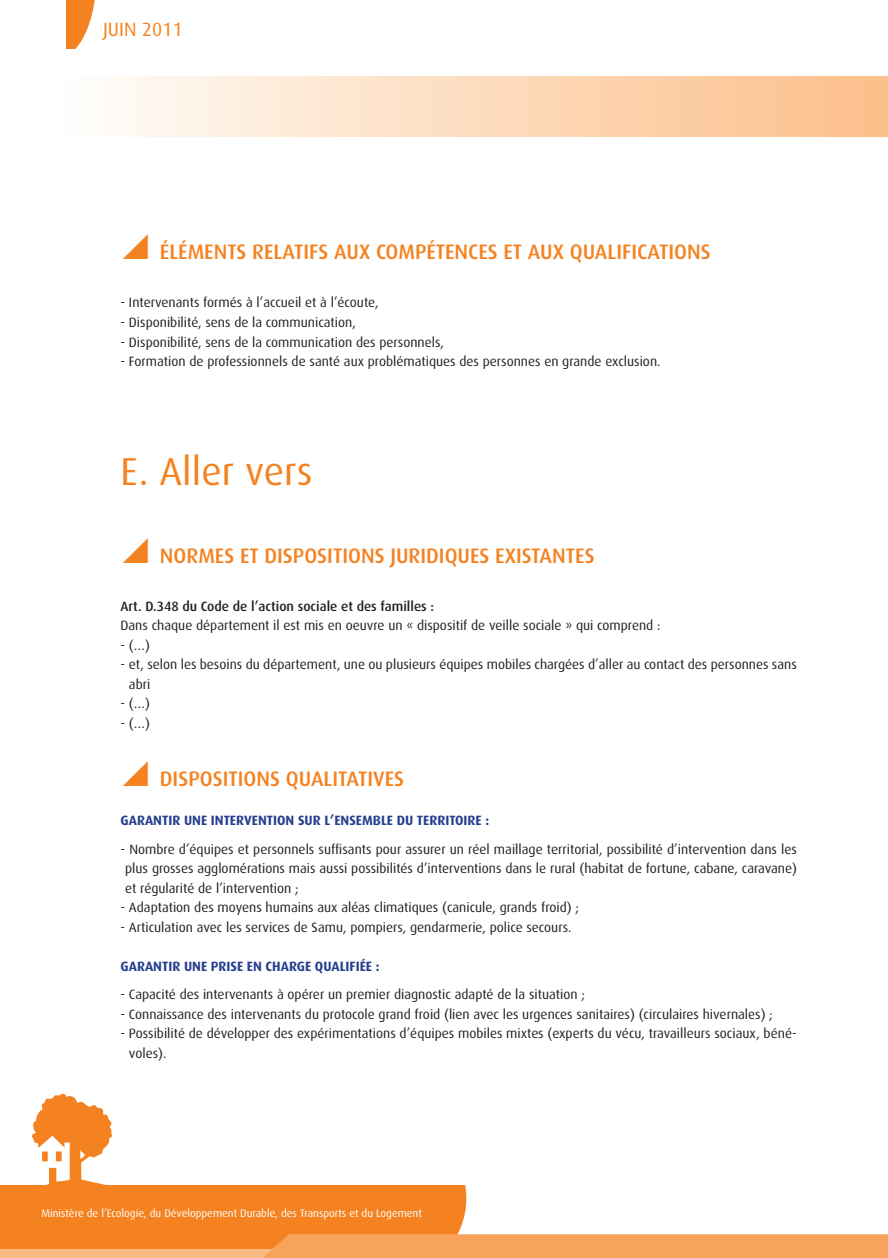
<style>
.page{position:relative;width:888px;height:1258px;background:#fff}
.page>*{position:absolute;margin:0;border:0;box-sizing:border-box;transform-origin:0 0}
.t1{font:39px "Dax OT";color:#f58220}
.t2{font:500 21px "Dax OT";color:#f58220}
.t3{font:19.35px "Dax OT";color:#f58220}
.t4{font:13.5px/19.5px "Dax OT";color:#231f20}
.t5{font:700 13.5px "Dax OT";color:#253f8e}
.t6{font:500 13.5px "Dax OT";color:#231f20}
.t7{font:10.95px "Dax OT";color:#fff}
</style>
<div class="page">
<div style="left:0;top:1247px;width:888px;height:11px;background:#fbbb85"></div>
<svg style="left:66px;top:0;width:29px;height:49px"></svg>
<div style="left:0;top:1185px;width:349px;height:63px;background:#f58220"></div>
<div style="left:0;top:77px;width:888px;height:60px;background:linear-gradient(to right,#fff,#fcbe88)"></div>
<svg style="left:31px;top:1094px;width:81px;height:91px"></svg>
<svg style="left:246px;top:1185px;width:642px;height:73px"></svg>
<p class="t3" style="left:103px;top:18px;width:81px">JUIN 2011</p>
<p class="t2" style="left:160px;top:240px;width:552px">ÉLÉMENTS RELATIFS AUX COMPÉTENCES ET AUX QUALIFICATIONS</p>
<p class="t4" style="left:121px;top:293px;width:260px">- Intervenants formés à l’accueil et à l’écoute,</p>
<p class="t4" style="left:121px;top:313px;width:237px">- Disponibilité, sens de la communication,</p>
<p class="t4" style="left:121px;top:332px;width:325px">- Disponibilité, sens de la communication des personnels,</p>
<p class="t4" style="left:121px;top:352px;width:541px">- Formation de professionnels de santé aux problématiques des personnes en grande exclusion.</p>
<p class="t1" style="left:121px;top:449px;width:193px">E. Aller vers</p>
<p class="t2" style="left:160px;top:543px;width:436px">NORMES ET DISPOSITIONS JURIDIQUES EXISTANTES</p>
<p class="t6" style="left:121px;top:598px;width:315px">Art. D.348 du Code de l’action sociale et des familles :</p>
<p class="t4" style="left:121px;top:616px;width:541px">Dans chaque département il est mis en oeuvre un « dispositif de veille sociale » qui comprend :</p>
<p class="t4" style="left:121px;top:635px;width:31px">- (…)</p>
<p class="t4" style="left:129px;top:655px;width:669px;text-indent:-8px">- et, selon les besoins du département, une ou plusieurs équipes mobiles chargées d’aller au contact des personnes sans abri</p>
<p class="t4" style="left:121px;top:694px;width:31px">- (…)</p>
<p class="t4" style="left:121px;top:713px;width:31px">- (…)</p>
<p class="t2" style="left:160px;top:767px;width:246px">DISPOSITIONS QUALITATIVES</p>
<p class="t5" style="left:121px;top:813px;width:370px">GARANTIR UNE INTERVENTION SUR L’ENSEMBLE DU TERRITOIRE :</p>
<p class="t4" style="left:125px;top:839px;width:673px;text-align:justify;text-indent:-5px">- Nombre d’équipes et personnels suffisants pour assurer un réel maillage territorial, possibilité d’intervention dans les plus grosses agglomérations mais aussi possibilités d’interventions dans le rural (habitat de fortune, cabane, caravane) et régularité de l’intervention ;</p>
<p class="t4" style="left:121px;top:898px;width:460px">- Adaptation des moyens humains aux aléas climatiques (canicule, grands froid) ;</p>
<p class="t4" style="left:121px;top:917px;width:452px">- Articulation avec les services de Samu, pompiers, gendarmerie, police secours.</p>
<p class="t5" style="left:121px;top:958px;width:260px">GARANTIR UNE PRISE EN CHARGE QUALIFIÉE :</p>
<p class="t4" style="left:121px;top:985px;width:466px">- Capacité des intervenants à opérer un premier diagnostic adapté de la situation ;</p>
<p class="t4" style="left:121px;top:1004px;width:654px">- Connaissance des intervenants du protocole grand froid (lien avec les urgences sanitaires) (circulaires hivernales) ;</p>
<p class="t4" style="left:129px;top:1024px;width:669px;text-indent:-8px">- Possibilité de développer des expérimentations d’équipes mobiles mixtes (experts du vécu, travailleurs sociaux, béné&shy;voles).</p>
<p class="t7" style="left:42px;top:1207px;width:382px">Ministère de l’Ecologie, du Développement Durable, des Transports et du Logement</p>
</div>
